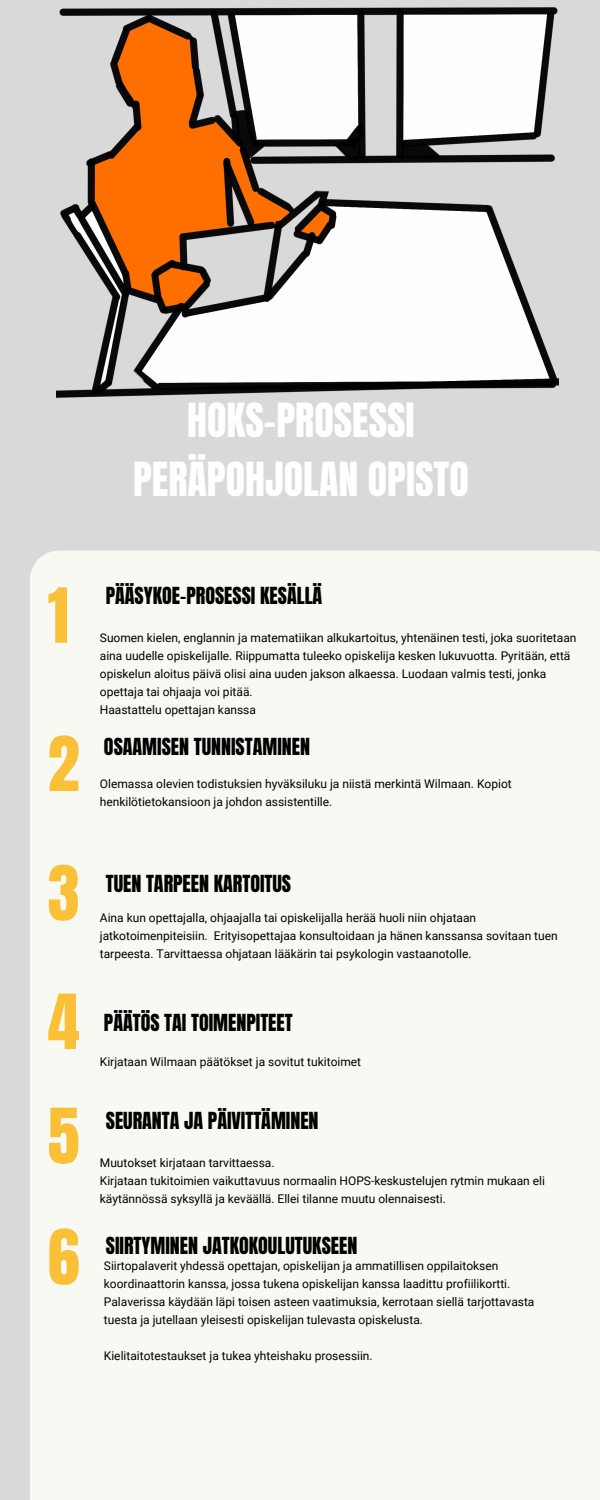
<style>
.page{position:relative;width:600px;height:1500px;background:#d9d9d9}
.page>*{position:absolute;margin:0;border:0;box-sizing:border-box;transform-origin:0 0}
.t1{font:64.5px/129px "Anton";color:#fac038;text-align:justify}
.t2{font:40px/59.2px "Anton";color:#fff;text-align:center}
.t3{font:20px "Anton";color:#000}
.t4{font:12px/18px "Roboto";color:#000}
</style>
<div class="page">
<div style="left:30px;top:551px;width:570px;height:949px;background:#f8f9f2"></div>
<img style="left:57px;top:7px;width:501px;height:391px">
<h2 class="t2" style="left:133px;top:391px;width:337px">HOKS-PROSESSI<br>PERÄPOHJOLAN OPISTO</h2>
<h1 class="t1" style="left:48px;top:552px;width:23px">1</h1>
<h1 class="t1" style="left:48px;top:700px;width:33px">2<br>3<br>4</h1>
<h1 class="t1" style="left:48px;top:1076px;width:33px;line-height:121.2px">5<br>6</h1>
<h3 class="t3" style="left:106px;top:581px;width:218px">PÄÄSYKOE-PROSESSI KESÄLLÄ</h3>
<p class="t4" style="left:100px;top:629px;width:478px">Suomen kielen, englannin ja matematiikan alkukartoitus, yhtenäinen testi, joka suoritetaan aina uudelle opiskelijalle. Riippumatta tuleeko opiskelija kesken lukuvuotta. Pyritään, että opiskelun aloitus päivä olisi aina uuden jakson alkaessa. Luodaan valmis testi, jonka opettaja tai ohjaaja voi pitää.<br>Haastattelu opettajan kanssa</p>
<h3 class="t3" style="left:104px;top:732px;width:208px">OSAAMISEN TUNNISTAMINEN</h3>
<p class="t4" style="left:100px;top:775px;width:413px">Olemassa olevien todistuksien hyväksiluku ja niistä merkintä Wilmaan. Kopiot henkilötietokansioon ja johdon assistentille.</p>
<h3 class="t3" style="left:106px;top:869px;width:187px">TUEN TARPEEN KARTOITUS</h3>
<p class="t4" style="left:100px;top:908px;width:459px">Aina kun opettajalla, ohjaajalla tai opiskelijalla herää huoli niin ohjataan jatkotoimenpiteisiin. Erityisopettajaa konsultoidaan ja hänen kanssansa sovitaan tuen tarpeesta. Tarvittaessa ohjataan lääkärin tai psykologin vastaanotolle.</p>
<h3 class="t3" style="left:104px;top:1008px;width:190px">PÄÄTÖS TAI TOIMENPITEET</h3>
<p class="t4" style="left:100px;top:1053px;width:263px">Kirjataan Wilmaan päätökset ja sovitut tukitoimet</p>
<h3 class="t3" style="left:106px;top:1106px;width:214px">SEURANTA JA PÄIVITTÄMINEN</h3>
<p class="t4" style="left:100px;top:1154px;width:447px">Muutokset kirjataan tarvittaessa.<br>Kirjataan tukitoimien vaikuttavuus normaalin HOPS-keskustelujen rytmin mukaan eli käytännössä syksyllä ja keväällä. Ellei tilanne muutu olennaisesti.</p>
<h3 class="t3" style="left:106px;top:1232px;width:253px">SIIRTYMINEN JATKOKOULUTUKSEEN</h3>
<p class="t4" style="left:104px;top:1257px;width:432px">Siirtopalaverit yhdessä opettajan, opiskelijan ja ammatillisen oppilaitoksen koordinaattorin kanssa, jossa tukena opiskelijan kanssa laadittu profiilikortti.<br>Palaverissa käydään läpi toisen asteen vaatimuksia, kerrotaan siellä tarjottavasta tuesta ja jutellaan yleisesti opiskelijan tulevasta opiskelusta.</p>
<p class="t4" style="left:104px;top:1347px;width:270px">Kielitaitotestaukset ja tukea yhteishaku prosessiin.</p>
</div>
